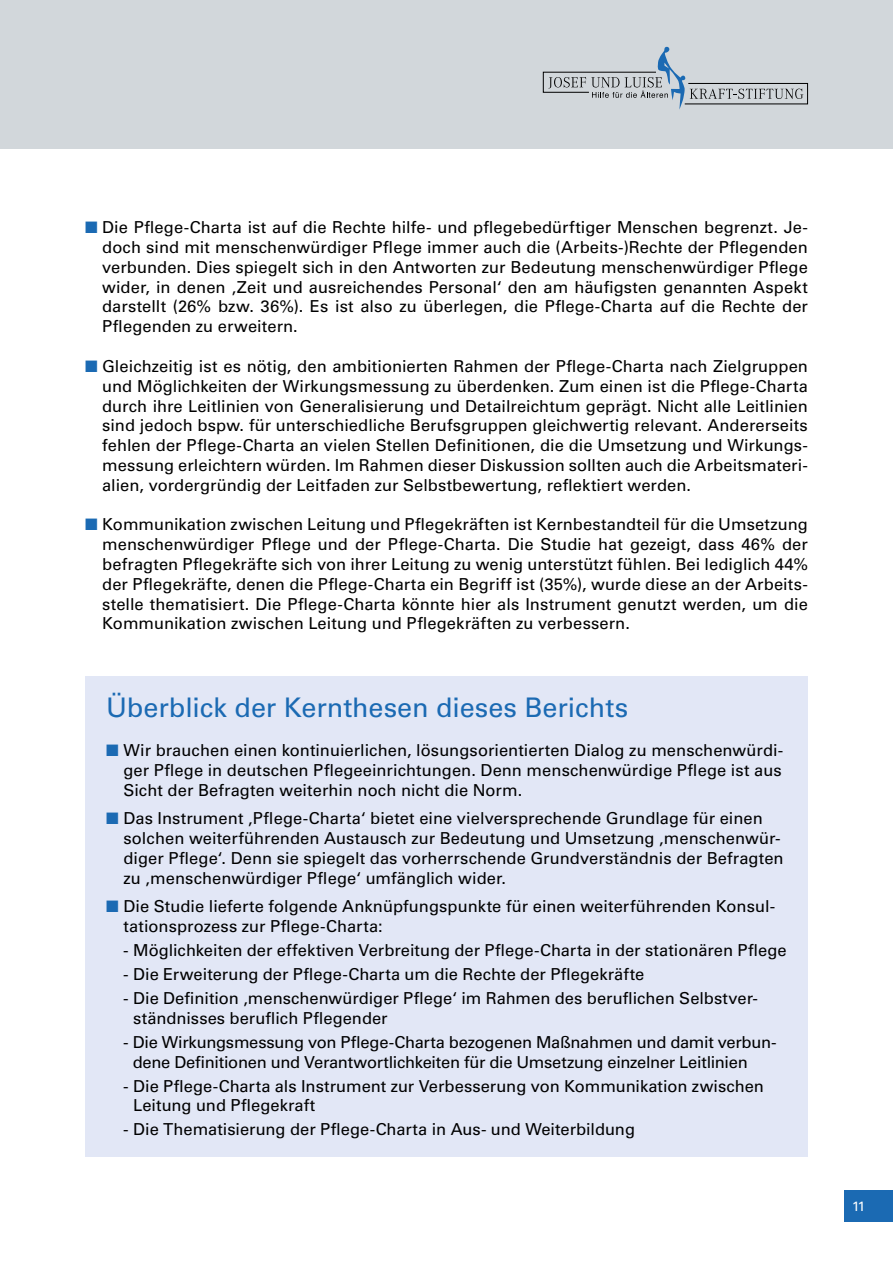
<style>
.page{position:relative;width:893px;height:1263px;background:#fff}
.page>*{position:absolute;margin:0;border:0;box-sizing:border-box;transform-origin:0 0}
.t1{font:27px "Univers LT Std";color:#1b6ab3}
.t2{font:16.5px/19.8px "Univers LT Std";color:#000}
.t3{font:13.5px "Univers LT Std";color:#fff}
</style>
<div class="page">
<div style="left:0;top:0;width:893px;height:149px;background:#d2d7db"></div>
<svg style="left:543px;top:47px;width:265px;height:63px"></svg>
<div style="left:844px;top:1191px;width:49px;height:31px;background:#1b6ab3"></div>
<div style="left:85px;top:676px;width:723px;height:481px;background:#e2e7f6"></div>
<p class="t2" style="left:102px;top:218px;width:707px;text-align:justify">Die Pflege-Charta ist auf die Rechte hilfe- und pflegebedürftiger Menschen begrenzt. Je&shy;doch sind mit menschenwürdiger Pflege immer auch die (Arbeits-)Rechte der Pflegenden verbunden. Dies spiegelt sich in den Antworten zur Bedeutung menschenwürdiger Pflege wider, in denen ‚Zeit und ausreichendes Personal‘ den am häufigsten genannten Aspekt darstellt (26% bzw. 36%). Es ist also zu überlegen, die Pflege-Charta auf die Rechte der Pflegenden zu erweitern.</p>
<p class="t2" style="left:102px;top:356px;width:707px;text-align:justify">Gleichzeitig ist es nötig, den ambitionierten Rahmen der Pflege-Charta nach Zielgruppen und Möglichkeiten der Wirkungsmessung zu überdenken. Zum einen ist die Pflege-Charta durch ihre Leitlinien von Generalisierung und Detailreichtum geprägt. Nicht alle Leitlinien sind jedoch bspw. für unterschiedliche Berufsgruppen gleichwertig relevant. Andererseits fehlen der Pflege-Charta an vielen Stellen Definitionen, die die Umsetzung und Wirkungs&shy;messung erleichtern würden. Im Rahmen dieser Diskussion sollten auch die Arbeitsmateri&shy;alien, vordergründig der Leitfaden zur Selbstbewertung, reflektiert werden.</p>
<p class="t2" style="left:102px;top:515px;width:707px;text-align:justify">Kommunikation zwischen Leitung und Pflegekräften ist Kernbestandteil für die Umsetzung menschenwürdiger Pflege und der Pflege-Charta. Die Studie hat gezeigt, dass 46% der befragten Pflegekräfte sich von ihrer Leitung zu wenig unterstützt fühlen. Bei lediglich 44% der Pflegekräfte, denen die Pflege-Charta ein Begriff ist (35%), wurde diese an der Arbeits&shy;stelle thematisiert. Die Pflege-Charta könnte hier als Instrument genutzt werden, um die Kommunikation zwischen Leitung und Pflegekräften zu verbessern.</p>
<h1 class="t1" style="left:106px;top:691px;width:523px">Überblick der Kernthesen dieses Berichts</h1>
<p class="t2" style="left:123px;top:741px;width:661px;text-align:justify">Wir brauchen einen kontinuierlichen, lösungsorientierten Dialog zu menschenwürdi&shy;ger Pflege in deutschen Pflegeeinrichtungen. Denn menschenwürdige Pflege ist aus Sicht der Befragten weiterhin noch nicht die Norm.</p>
<p class="t2" style="left:123px;top:808px;width:662px">Das Instrument ‚Pflege-Charta‘ bietet eine vielversprechende Grundlage für einen solchen weiterführenden Austausch zur Bedeutung und Umsetzung ‚menschenwür&shy;diger Pflege‘. Denn sie spiegelt das vorherrschende Grundverständnis der Befragten zu ‚menschenwürdiger Pflege‘ umfänglich wider.</p>
<p class="t2" style="left:123px;top:896px;width:653px">Die Studie lieferte folgende Anknüpfungspunkte für einen weiterführenden Konsul&shy;tationsprozess zur Pflege-Charta:</p>
<p class="t2" style="left:123px;top:940px;width:665px">- Möglichkeiten der effektiven Verbreitung der Pflege-Charta in der stationären Pflege</p>
<p class="t2" style="left:123px;top:964px;width:523px">- Die Erweiterung der Pflege-Charta um die Rechte der Pflegekräfte</p>
<p class="t2" style="left:133px;top:988px;width:626px;text-indent:-10px">- Die Definition ‚menschenwürdiger Pflege‘ im Rahmen des beruflichen Selbstver&shy;ständnisses beruflich Pflegender</p>
<p class="t2" style="left:133px;top:1032px;width:645px;text-indent:-9px">- Die Wirkungsmessung von Pflege-Charta bezogenen Maßnahmen und damit verbun&shy;dene Definitionen und Verantwortlichkeiten für die Umsetzung einzelner Leitlinien</p>
<p class="t2" style="left:133px;top:1076px;width:632px;text-indent:-10px">- Die Pflege-Charta als Instrument zur Verbesserung von Kommunikation zwischen<br>Leitung und Pflegekraft</p>
<p class="t2" style="left:123px;top:1120px;width:513px">- Die Thematisierung der Pflege-Charta in Aus- und Weiterbildung</p>
<p class="t3" style="left:852px;top:1198px;width:15px">11</p>
</div>
